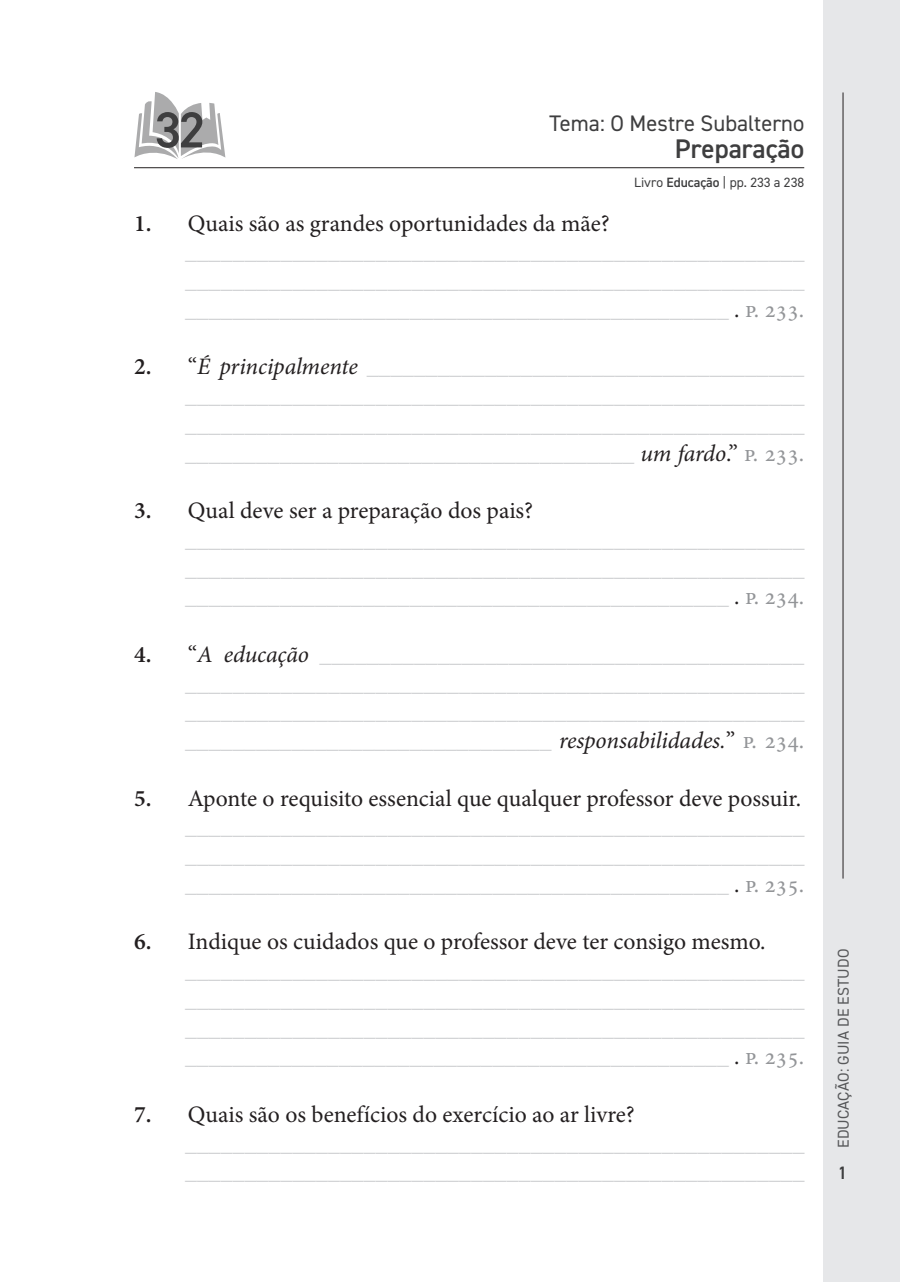
<style>
.page{position:relative;width:900px;height:1282px;background:#fff}
.page>*{position:absolute;margin:0;border:0;box-sizing:border-box;transform-origin:0 0}
.t1{font:600 50.62px "DIN2014";color:#3e3e3f}
.titulo_capitulo{font:600 27px "DIN2014";color:#3e3e3f}
.corpo_texto{font:23.62px/28.8px "Minion Pro";color:#d1d2d4;text-align:justify}
.corpo_texto-2{font:23.62px "Minion Pro";color:#231f20}
.titulo_capitulo-2{font:22.5px "DIN2014";color:#3e3e3f}
.t2{font:600 18px "DIN2014";color:#3e3e3f}
.t3{font:15.75px "DIN2014";letter-spacing:.01em;color:#57585a}
.titulo_capitulo-3{font:13.5px "DIN2014";color:#3e3e3f}
.s1{font-weight:600}
.s2{color:#231f20}
.s3{color:#939598}
.s4{font-weight:600;color:#231f20}
.s5{font-style:italic;color:#231f20}
</style>
<div class="page">
<div style="left:823px;top:0;width:76px;height:1282px;background:#e6e7e9"></div>
<hr style="left:842px;top:92px;width:1px;height:787px;background:#231f20">
<svg style="left:134px;top:92px;width:91px;height:67px"></svg>
<hr style="left:134px;top:167px;width:670px;height:1px;background:#231f20">
<p class="t1" style="left:155px;top:96px;width:52px">32</p>
<p class="titulo_capitulo-2" style="left:549px;top:110px;width:256px">Tema: O Mestre Subalterno</p>
<p class="titulo_capitulo" style="left:674px;top:131px;width:131px">Preparação</p>
<p class="titulo_capitulo-3" style="left:634px;top:174px;width:171px">Livro <span class="s1">Educação</span> | pp. 233 a 238</p>
<p class="corpo_texto-2" style="left:134px;top:207px;width:477px"><span class="s1">1.</span> Quais são as grandes oportunidades da mãe?</p>
<p class="corpo_texto" style="left:185px;top:238px;width:621px">____________________________________________________ ____________________________________________________ ______________________________________________ <span class="s2">.</span> <span class="s3">p. 233.</span></p>
<p class="corpo_texto" style="left:185px;top:353px;width:621px;text-indent:-51px"><span class="s4">2.</span> <span class="s2">“</span><span class="s5">É principalmente</span> _____________________________________ ____________________________________________________ ____________________________________________________ ______________________________________ <span class="s5">um fardo</span><span class="s2">.”</span> <span class="s3">p. 233.</span></p>
<p class="corpo_texto-2" style="left:134px;top:495px;width:400px"><span class="s1">3.</span> Qual deve ser a preparação dos pais?</p>
<p class="corpo_texto" style="left:185px;top:525px;width:621px">____________________________________________________ ____________________________________________________ ______________________________________________ <span class="s2">.</span> <span class="s3">p. 234.</span></p>
<p class="corpo_texto" style="left:185px;top:640px;width:621px;text-indent:-51px"><span class="s4">4.</span> <span class="s2">“</span><span class="s5">A educação</span> _________________________________________ ____________________________________________________ ____________________________________________________ _______________________________ <span class="s5">responsabilidades.</span><span class="s2">”</span> <span class="s3">p. 234.</span></p>
<p class="corpo_texto-2" style="left:134px;top:782px;width:668px"><span class="s1">5.</span> Aponte o requisito essencial que qualquer professor deve possuir.</p>
<p class="corpo_texto" style="left:185px;top:813px;width:621px">____________________________________________________ ____________________________________________________ ______________________________________________ <span class="s2">.</span> <span class="s3">p. 235.</span></p>
<p class="corpo_texto-2" style="left:134px;top:926px;width:632px"><span class="s1">6.</span> Indique os cuidados que o professor deve ter consigo mesmo.</p>
<p class="corpo_texto" style="left:185px;top:956px;width:621px">____________________________________________________ ____________________________________________________ ____________________________________________________ ______________________________________________ <span class="s2">.</span> <span class="s3">p. 235.</span></p>
<p class="corpo_texto-2" style="left:134px;top:1098px;width:502px"><span class="s1">7.</span> Quais são os benefícios do exercício ao ar livre?</p>
<p class="corpo_texto" style="left:185px;top:1129px;width:621px">____________________________________________________ ____________________________________________________</p>
<p class="t3" style="left:833px;top:1148px;width:201px;rotate:-90deg">EDUCAÇÃO: GUIA DE ESTUDO</p>
<p class="t2" style="left:837px;top:1161px;width:11px">1</p>
</div>
